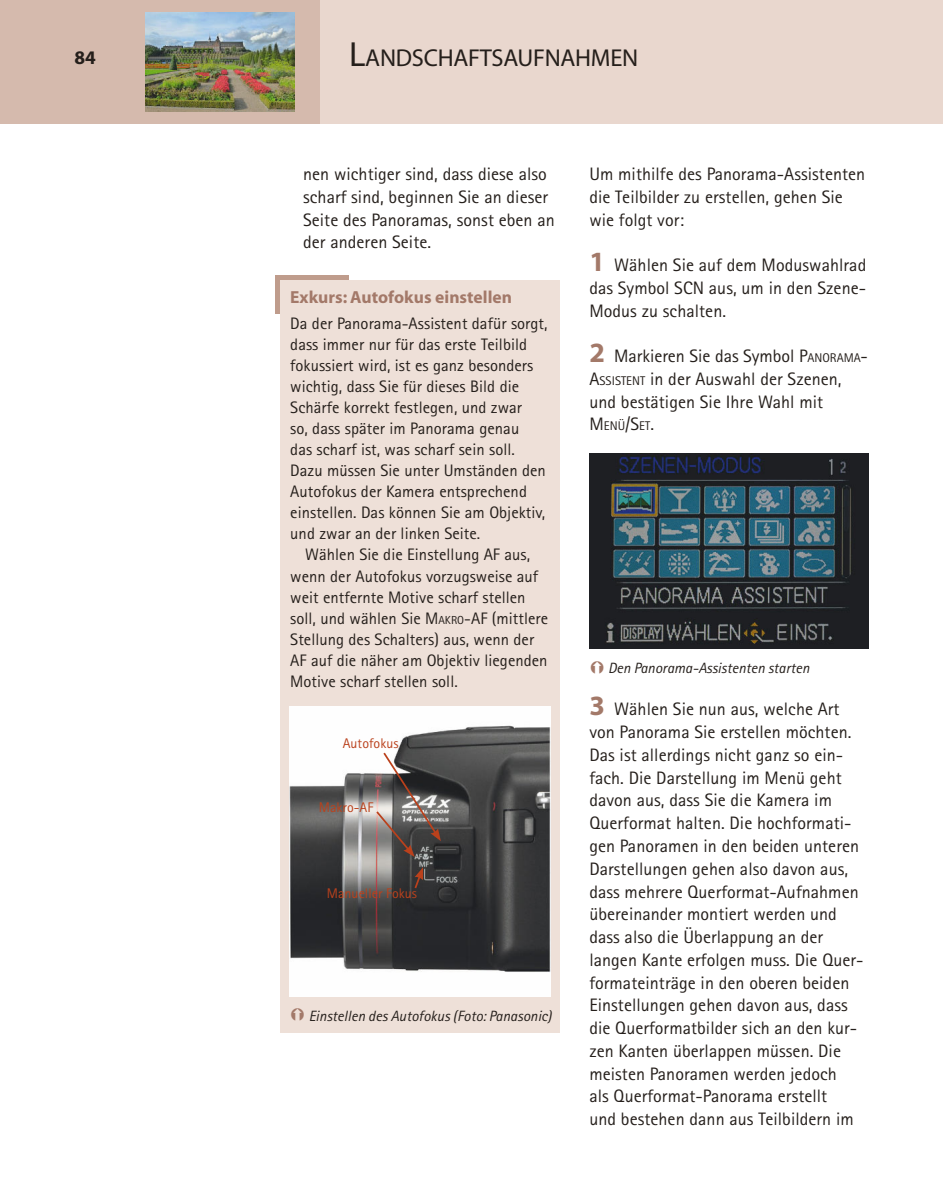
<style>
.page{position:relative;width:943px;height:1191px;background:#fff}
.page>*{position:absolute;margin:0;border:0;box-sizing:border-box;transform-origin:0 0}
.t1{font:24.5px "Myriad";letter-spacing:-.01em;color:#251f1b}
.t2{font:700 19.25px "Myriad";color:#251f1b}
.t3{font:18.03px/22.8px "Rotis Sans Serif";letter-spacing:.005em;color:#251f1b}
.t4{font:700 17.5px "Myriad";color:#a37969}
.t5{font:16.62px/21px "Rotis Sans Serif";letter-spacing:.005em;color:#251f1b}
.t6{font:italic 14.88px "Rotis Sans Serif";color:#251f1b}
.t7{font:14px "Rotis Sans Serif";letter-spacing:.005em;color:#ba411c}
.t8{font:12.6px "Rotis Sans Serif";color:#251f1b}
.s1{font-size:35px}
.s2{font-style:inherit}
.s3{font-size:11.72px}
.s4{font-family:"Myriad";font-weight:700;font-size:28px;color:#a37969}
.s5{font-size:12.6px}
.s6{font-size:18.03px}
</style>
<div class="page">
<div style="left:319px;top:0;width:347px;height:124px;background:#e9d7ce"></div>
<div style="left:666px;top:0;width:277px;height:124px;background:#e9d7ce"></div>
<div style="left:0;top:0;width:319px;height:124px;background:#d5baad"></div>
<img style="left:145px;top:12px;width:149px;height:99px">
<div style="left:275px;top:275px;width:73px;height:39px;background:#bf9c8c"></div>
<div style="left:280px;top:280px;width:279px;height:753px;background:#eee0d8"></div>
<img style="left:290px;top:706px;width:260px;height:290px">
<img style="left:589px;top:453px;width:279px;height:196px">
<svg style="left:374px;top:750px;width:67px;height:107px"></svg>
<svg style="left:413px;top:867px;width:10px;height:23px"></svg>
<p class="t2" style="left:74px;top:48px;width:23px">84</p>
<h1 class="t1" style="left:349px;top:45px;width:291px"><span class="s1">L</span>ANDSCHAFTSAUFNAHMEN</h1>
<p class="t3" style="left:303px;top:162px;width:253px">nen wichtiger sind, dass diese also scharf sind, beginnen Sie an dieser<br>Seite des Panoramas, sonst eben an der anderen Seite.</p>
<p class="t4" style="left:290px;top:288px;width:223px">Exkurs: Autofokus einstellen</p>
<p class="t5" style="left:290px;top:313px;width:259px">Da der Panorama-Assistent dafür sorgt, dass immer nur für das erste Teilbild fokussiert wird, ist es ganz besonders wichtig, dass Sie für dieses Bild die Schärfe korrekt festlegen, und zwar<br>so, dass später im Panorama genau<br>das scharf ist, was scharf sein soll.<br>Dazu müssen Sie unter Umständen den Autofokus der Kamera entsprechend einstellen. Das können Sie am Objektiv, und zwar an der linken Seite.</p>
<p class="t5" style="left:290px;top:544px;width:259px;text-indent:15px">Wählen Sie die Einstellung <span class="s2">AF</span> aus, wenn der Autofokus vorzugsweise auf weit entfernte Motive scharf stellen soll, und wählen Sie <span class="s2">M</span><span class="s3">AKRO</span><span class="s2">-AF</span> (mittlere Stellung des Schalters) aus, wenn der AF auf die näher am Objektiv liegenden Motive scharf stellen soll.</p>
<p class="t7" style="left:343px;top:735px;width:57px">Autofokus</p>
<p class="t7" style="left:319px;top:799px;width:56px">Makro-AF</p>
<p class="t7" style="left:327px;top:884px;width:92px">Manueller Fokus</p>
<p class="t6" style="left:309px;top:1006px;width:245px">Einstellen des Autofokus (Foto: Panasonic)</p>
<p class="t3" style="left:589px;top:162px;width:277px">Um mithilfe des Panorama-Assistenten die Teilbilder zu erstellen, gehen Sie wie folgt vor:</p>
<p class="t3" style="left:589px;top:253px;width:278px;text-align:justify"><span class="s4">1</span> Wählen Sie auf dem Moduswahlrad das Symbol <span class="s2">SCN</span> aus, um in den Szene-Modus zu schalten.</p>
<p class="t3" style="left:589px;top:344px;width:280px"><span class="s4">2</span> Markieren Sie das Symbol <span class="s2">P</span><span class="s5">ANORAMA</span><span class="s2">-<br>A</span><span class="s5">SSISTENT</span> in der Auswahl der Szenen, und bestätigen Sie Ihre Wahl mit</p>
<p class="t8" style="left:589px;top:419px;width:66px"><span class="s6">M</span>ENÜ<span class="s6">/S</span>ET<span class="s6">.</span></p>
<p class="t6" style="left:608px;top:659px;width:203px">Den Panorama-Assistenten starten</p>
<p class="t3" style="left:589px;top:698px;width:275px"><span class="s4">3</span> Wählen Sie nun aus, welche Art von Panorama Sie erstellen möchten.<br>Das ist allerdings nicht ganz so ein&shy;fach. Die Darstellung im Menü geht davon aus, dass Sie die Kamera im Querformat halten. Die hochformati&shy;gen Panoramen in den beiden unteren Darstellungen gehen also davon aus, dass mehrere Querformat-Aufnahmen übereinander montiert werden und dass also die Überlappung an der langen Kante erfolgen muss. Die Quer&shy;formateinträge in den oberen beiden Einstellungen gehen davon aus, dass die Querformatbilder sich an den kur&shy;zen Kanten überlappen müssen. Die meisten Panoramen werden jedoch<br>als Querformat-Panorama erstellt<br>und bestehen dann aus Teilbildern im</p>
</div>
